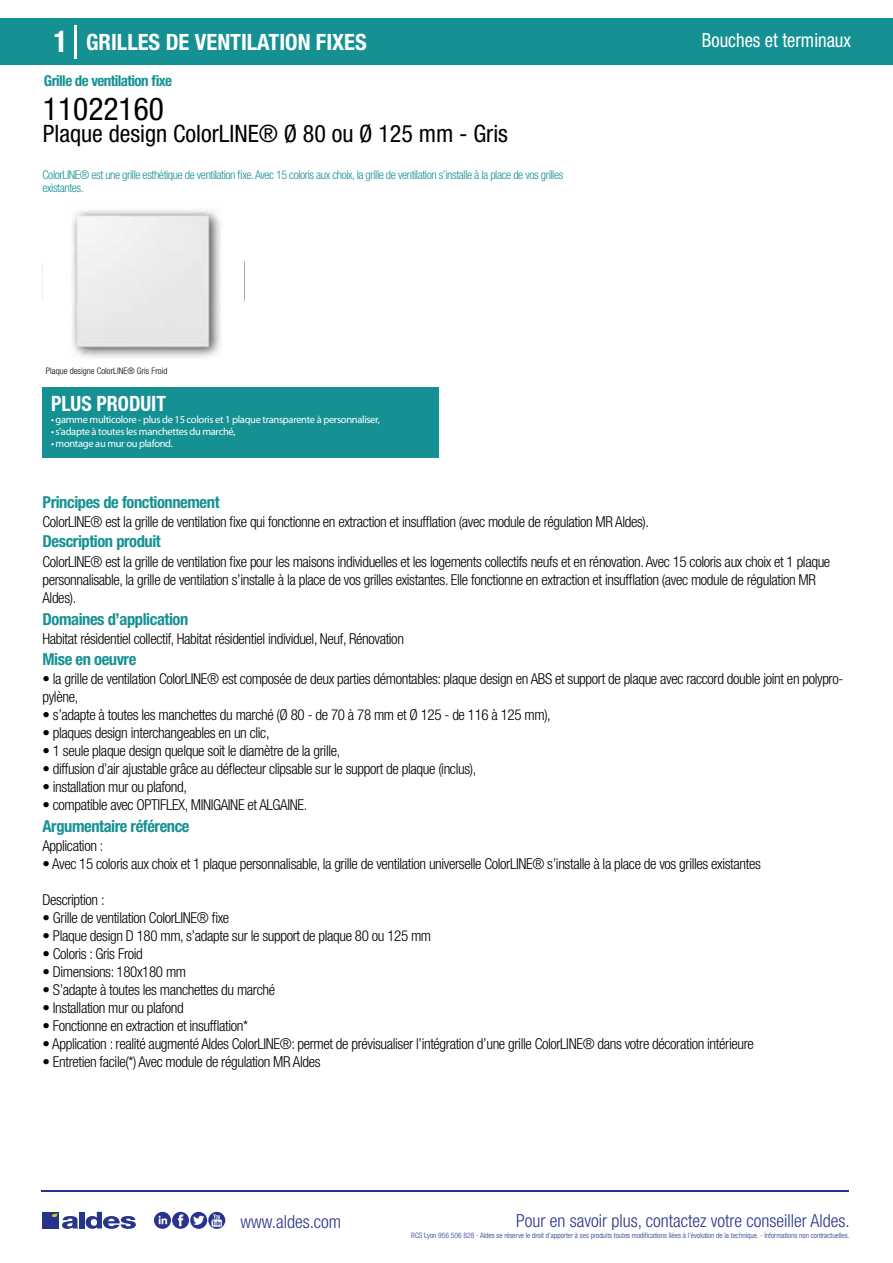
<style>
.page{position:relative;width:893px;height:1263px;background:#fff}
.page>*{position:absolute;margin:0;border:0;box-sizing:border-box;transform-origin:0 0}
.t1{font:condensed 31.5px "Helvetica Neue LT Std";color:#000}
.t2{font:condensed 24px "Helvetica Neue LT Std";color:#000}
.t3{font:700 condensed 22.5px "Helvetica Neue LT Std";color:#fff}
.t4{font:700 condensed 21px "Helvetica Neue";color:#fff;scale:.95 1}
.t5{font:condensed 19.5px "Helvetica Neue LT Std";color:#fff;scale:.95 1}
.t6{font:300 condensed 18px "Helvetica Neue";color:#28348b}
.t7{font:700 condensed 16.5px "Helvetica Neue LT Std";letter-spacing:-.025em;color:#169193}
.t8{font:300 condensed 15px/18px "Helvetica Neue LT Std";letter-spacing:-.025em;color:#000}
.t9{font:700 condensed 15px "Helvetica Neue LT Std";letter-spacing:-.035em;color:#169193}
.t10{font:300 condensed 12px/13.5px "Helvetica Neue LT Std";letter-spacing:-.035em;color:#169193}
.t11{font:10.5px "Myriad Pro";letter-spacing:-.03em;color:#fff}
.t12{font:300 condensed 9px "Helvetica Neue";color:#000}
.t13{font:300 condensed 7.5px "Helvetica Neue";color:#28348b}
.s1{font-size:30px}
</style>
<div class="page">
<div style="left:0;top:18px;width:893px;height:46px;background:#169193"></div>
<div style="left:43px;top:387px;width:396px;height:70px;background:#169193"></div>
<hr style="left:74px;top:25px;width:2px;height:33px;background:#fff">
<img style="left:72px;top:209px;width:149px;height:149px">
<hr style="left:41px;top:1190px;width:808px;height:1px;background:#28348b">
<svg style="left:154px;top:1212px;width:71px;height:17px"></svg>
<div style="left:42px;top:1212px;width:17px;height:16px;background:#28348b"></div>
<div style="left:79px;top:1212px;width:5px;height:16px;background:#28348b"></div>
<svg style="left:86px;top:1212px;width:50px;height:17px"></svg>
<svg style="left:52px;top:1213px;width:26px;height:16px"></svg>
<h3 class="t3" style="left:54px;top:28px;width:315px"><span class="s1">1</span> GRILLES DE VENTILATION FIXES</h3>
<h3 class="t5" style="left:702px;top:29px;width:158px">Bouches et terminaux</h3>
<p class="t9" style="left:44px;top:71px;width:130px">Grille de ventilation fixe</p>
<h1 class="t1" style="left:43px;top:91px;width:122px">11022160</h1>
<h2 class="t2" style="left:43px;top:120px;width:467px">Plaque design ColorLINE® Ø 80 ou Ø 125 mm - Gris</h2>
<p class="t10" style="left:43px;top:167px;width:522px">ColorLINE® est une grille esthétique de ventilation fixe. Avec 15 coloris aux choix, la grille de ventilation s’installe à la place de vos grilles existantes.</p>
<p class="t12" style="left:46px;top:365px;width:67px">Gamme ColorLINE®</p>
<p class="t12" style="left:46px;top:365px;width:123px">Plaque designe ColorLINE® Gris Froid</p>
<h3 class="t4" style="left:51px;top:391px;width:122px">PLUS PRODUIT</h3>
<p class="t11" style="left:51px;top:413px;width:330px">• gamme multicolore - plus de 15 coloris et 1 plaque transparente à personnaliser,</p>
<p class="t11" style="left:51px;top:425px;width:186px">• s’adapte à toutes les manchettes du marché,</p>
<p class="t11" style="left:51px;top:437px;width:123px">• montage au mur ou plafond.</p>
<p class="t7" style="left:43px;top:492px;width:179px">Principes de fonctionnement</p>
<p class="t7" style="left:43px;top:531px;width:120px">Description produit</p>
<p class="t8" style="left:43px;top:513px;width:608px">ColorLINE® est la grille de ventilation fixe qui fonctionne en extraction et insufflation (avec module de régulation MR Aldes).</p>
<p class="t8" style="left:43px;top:552px;width:789px">ColorLINE® est la grille de ventilation fixe pour les maisons individuelles et les logements collectifs neufs et en rénovation. Avec 15 coloris aux choix et 1 plaque personnalisable, la grille de ventilation s’installe à la place de vos grilles existantes. Elle fonctionne en extraction et insufflation (avec module de régulation MR<br>Aldes).</p>
<p class="t8" style="left:43px;top:630px;width:363px">Habitat résidentiel collectif, Habitat résidentiel individuel, Neuf, Rénovation</p>
<p class="t8" style="left:43px;top:669px;width:802px">• la grille de ventilation ColorLINE® est composée de deux parties démontables: plaque design en ABS et support de plaque avec raccord double joint en polypro&shy;pylène,</p>
<p class="t8" style="left:43px;top:705px;width:510px">• s’adapte à toutes les manchettes du marché (Ø 80 - de 70 à 78 mm et Ø 125 - de 116 à 125 mm),</p>
<p class="t8" style="left:43px;top:723px;width:229px">• plaques design interchangeables en un clic,</p>
<p class="t8" style="left:43px;top:741px;width:299px">• 1 seule plaque design quelque soit le diamètre de la grille,</p>
<p class="t8" style="left:43px;top:759px;width:435px">• diffusion d’air ajustable grâce au déflecteur clipsable sur le support de plaque (inclus),</p>
<p class="t8" style="left:43px;top:777px;width:146px">• installation mur ou plafond,</p>
<p class="t8" style="left:43px;top:795px;width:266px">• compatible avec OPTIFLEX, MINIGAINE et ALGAINE.</p>
<p class="t7" style="left:43px;top:609px;width:147px">Domaines d’application</p>
<p class="t7" style="left:43px;top:649px;width:95px">Mise en oeuvre</p>
<p class="t7" style="left:43px;top:816px;width:149px">Argumentaire référence</p>
<p class="t8" style="left:43px;top:836px;width:62px">Application :</p>
<p class="t8" style="left:43px;top:854px;width:720px">• Avec 15 coloris aux choix et 1 plaque personnalisable, la grille de ventilation universelle ColorLINE® s’installe à la place de vos grilles existantes</p>
<p class="t8" style="left:43px;top:890px;width:64px">Description :</p>
<p class="t8" style="left:43px;top:908px;width:188px">• Grille de ventilation ColorLINE® fixe</p>
<p class="t8" style="left:43px;top:926px;width:390px">• Plaque design D 180 mm, s’adapte sur le support de plaque 80 ou 125 mm</p>
<p class="t8" style="left:43px;top:944px;width:102px">• Coloris : Gris Froid</p>
<p class="t8" style="left:43px;top:962px;width:145px">• Dimensions: 180x180 mm</p>
<p class="t8" style="left:43px;top:980px;width:234px">• S’adapte à toutes les manchettes du marché</p>
<p class="t8" style="left:43px;top:998px;width:143px">• Installation mur ou plafond</p>
<p class="t8" style="left:43px;top:1016px;width:207px">• Fonctionne en extraction et insufflation*</p>
<p class="t8" style="left:43px;top:1034px;width:713px">• Application : realité augmenté Aldes ColorLINE®: permet de prévisualiser l’intégration d’une grille ColorLINE® dans votre décoration intérieure</p>
<p class="t8" style="left:43px;top:1052px;width:280px">• Entretien facile(*) Avec module de régulation MR Aldes</p>
<p class="t6" style="left:240px;top:1211px;width:102px">www.aldes.com</p>
<p class="t6" style="left:516px;top:1211px;width:335px">Pour en savoir plus, contactez votre conseiller Aldes.</p>
<p class="t13" style="left:411px;top:1230px;width:440px">RCS Lyon 956 506 828 - Aldes se réserve le droit d’apporter à ses produits toutes modifications liées à l’évolution de la technique. - Informations non contractuelles.</p>
</div>
